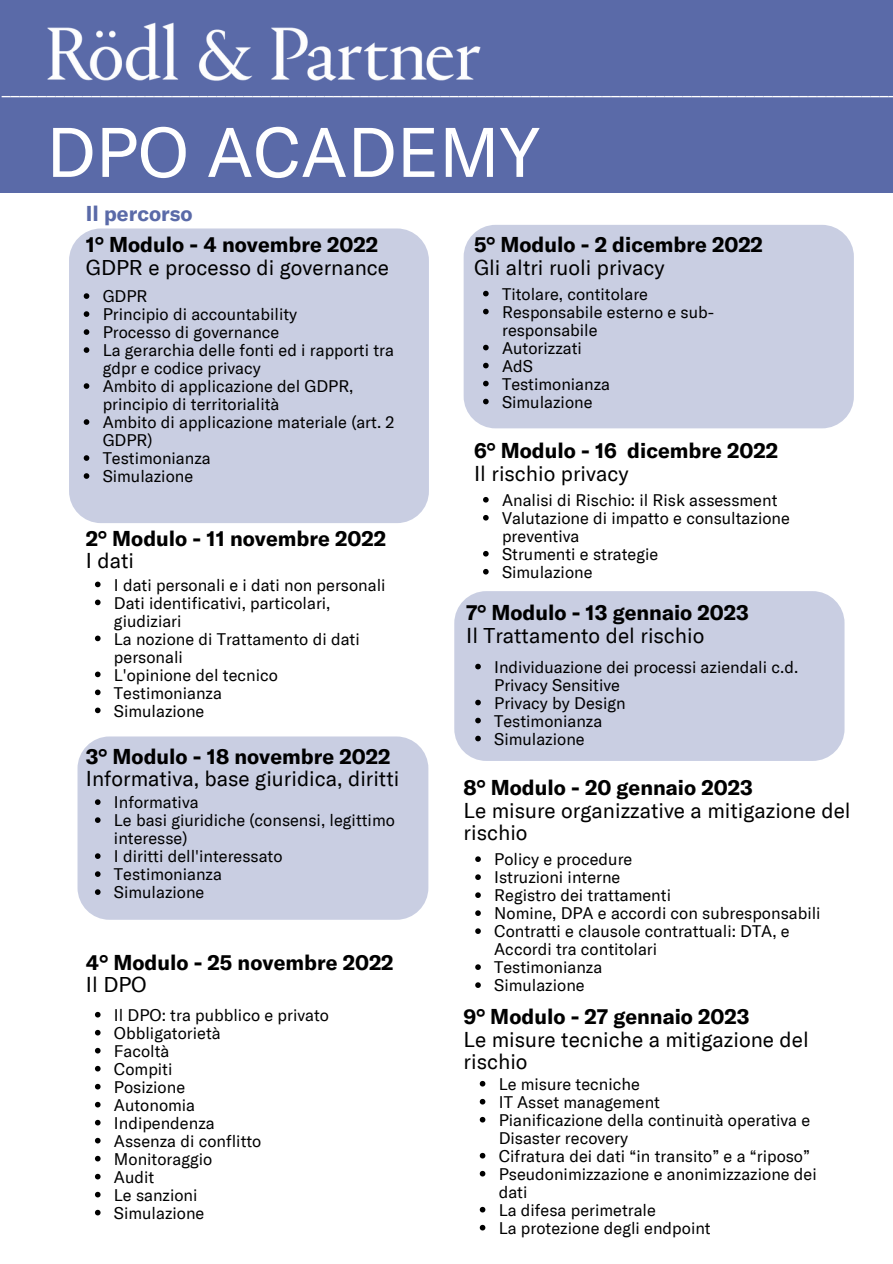
<style>
.page{position:relative;width:893px;height:1264px;background:#fff}
.page>*{position:absolute;margin:0;border:0;box-sizing:border-box;transform-origin:0 0}
.t1{font:69px "GT America";color:#fff}
.t2{font:21px/22.5px "GT America";color:#000}
.t3{font:700 21px "GT America";color:#000}
.t4{font:21px "GT America";color:#fff}
.t5{font:700 21px "GT America";color:#5a6aa8}
.t6{font:16.5px/18px "GT America";color:#000}
</style>
<div class="page">
<div style="left:0;top:0;width:892px;height:1262px;background:#5a6aa8"></div>
<div style="left:0;top:193px;width:892px;height:1069px;background:#fff"></div>
<div style="left:454px;top:591px;width:390px;height:170px;background:#c9cee2;border-radius:32px"></div>
<div style="left:463px;top:225px;width:390px;height:203px;background:#c9cee2;border-radius:32px"></div>
<div style="left:69px;top:228px;width:360px;height:295px;background:#c9cee2;border-radius:32px"></div>
<svg style="left:84px;top:293px;width:5px;height:6px"></svg>
<svg style="left:84px;top:311px;width:5px;height:6px"></svg>
<svg style="left:84px;top:329px;width:5px;height:6px"></svg>
<svg style="left:84px;top:347px;width:5px;height:6px"></svg>
<svg style="left:84px;top:383px;width:5px;height:6px"></svg>
<svg style="left:84px;top:419px;width:5px;height:6px"></svg>
<svg style="left:84px;top:455px;width:5px;height:6px"></svg>
<svg style="left:84px;top:473px;width:5px;height:6px"></svg>
<svg style="left:95px;top:581px;width:6px;height:6px"></svg>
<svg style="left:95px;top:599px;width:6px;height:6px"></svg>
<svg style="left:95px;top:635px;width:6px;height:6px"></svg>
<svg style="left:95px;top:671px;width:6px;height:6px"></svg>
<svg style="left:95px;top:689px;width:6px;height:6px"></svg>
<svg style="left:95px;top:707px;width:6px;height:6px"></svg>
<div style="left:77px;top:736px;width:351px;height:183px;background:#c9cee2;border-radius:32px"></div>
<svg style="left:95px;top:799px;width:6px;height:6px"></svg>
<svg style="left:95px;top:817px;width:6px;height:6px"></svg>
<svg style="left:95px;top:853px;width:6px;height:6px"></svg>
<svg style="left:95px;top:871px;width:6px;height:5px"></svg>
<svg style="left:95px;top:889px;width:6px;height:5px"></svg>
<svg style="left:95px;top:1011px;width:6px;height:6px"></svg>
<svg style="left:95px;top:1029px;width:6px;height:6px"></svg>
<svg style="left:95px;top:1047px;width:6px;height:6px"></svg>
<svg style="left:95px;top:1065px;width:6px;height:6px"></svg>
<svg style="left:95px;top:1083px;width:6px;height:6px"></svg>
<svg style="left:95px;top:1101px;width:6px;height:6px"></svg>
<svg style="left:95px;top:1119px;width:6px;height:6px"></svg>
<svg style="left:95px;top:1137px;width:6px;height:6px"></svg>
<svg style="left:95px;top:1155px;width:6px;height:6px"></svg>
<svg style="left:95px;top:1173px;width:6px;height:6px"></svg>
<svg style="left:95px;top:1191px;width:6px;height:6px"></svg>
<svg style="left:95px;top:1209px;width:6px;height:6px"></svg>
<svg style="left:483px;top:291px;width:5px;height:5px"></svg>
<svg style="left:483px;top:309px;width:5px;height:5px"></svg>
<svg style="left:483px;top:345px;width:5px;height:5px"></svg>
<svg style="left:483px;top:363px;width:5px;height:5px"></svg>
<svg style="left:483px;top:381px;width:5px;height:5px"></svg>
<svg style="left:483px;top:399px;width:5px;height:5px"></svg>
<svg style="left:483px;top:497px;width:5px;height:5px"></svg>
<svg style="left:483px;top:515px;width:5px;height:5px"></svg>
<svg style="left:483px;top:551px;width:5px;height:5px"></svg>
<svg style="left:483px;top:569px;width:5px;height:5px"></svg>
<svg style="left:475px;top:663px;width:6px;height:6px"></svg>
<svg style="left:475px;top:699px;width:6px;height:6px"></svg>
<svg style="left:475px;top:717px;width:6px;height:6px"></svg>
<svg style="left:475px;top:735px;width:6px;height:6px"></svg>
<svg style="left:475px;top:856px;width:6px;height:6px"></svg>
<svg style="left:475px;top:874px;width:6px;height:6px"></svg>
<svg style="left:475px;top:892px;width:6px;height:6px"></svg>
<svg style="left:475px;top:910px;width:6px;height:6px"></svg>
<svg style="left:475px;top:928px;width:6px;height:6px"></svg>
<svg style="left:475px;top:964px;width:6px;height:5px"></svg>
<svg style="left:475px;top:982px;width:6px;height:5px"></svg>
<img style="left:47px;top:22px;width:434px;height:59px">
<svg style="left:479px;top:1080px;width:6px;height:6px"></svg>
<svg style="left:479px;top:1098px;width:6px;height:6px"></svg>
<svg style="left:479px;top:1116px;width:6px;height:6px"></svg>
<svg style="left:479px;top:1152px;width:6px;height:6px"></svg>
<svg style="left:479px;top:1170px;width:6px;height:6px"></svg>
<svg style="left:479px;top:1206px;width:6px;height:6px"></svg>
<svg style="left:479px;top:1224px;width:6px;height:6px"></svg>
<p class="t4" style="left:2px;top:73px;width:888px">___________________________________________________________________________________________________</p>
<h1 class="t1" style="left:46px;top:107px;width:495px">DPO ACADEMY</h1>
<p class="t5" style="left:86px;top:200px;width:108px">Il percorso</p>
<p class="t3" style="left:86px;top:231px;width:293px">1° Modulo - 4 novembre 2022</p>
<p class="t2" style="left:86px;top:255px;width:305px">GDPR e processo di governance</p>
<p class="t6" style="left:103px;top:286px;width:293px">GDPR<br>Principio di accountability<br>Processo di governance<br>La gerarchia delle fonti ed i rapporti tra gdpr e codice privacy<br>Ambito di applicazione del GDPR, principio di territorialità<br>Ambito di applicazione materiale (art. 2<br>GDPR)<br>Testimonianza<br>Simulazione</p>
<p class="t3" style="left:86px;top:524px;width:301px">2° Modulo - 11 novembre 2022</p>
<p class="t2" style="left:86px;top:548px;width:50px">I dati</p>
<p class="t6" style="left:114px;top:575px;width:273px">I dati personali e i dati non personali<br>Dati identificativi, particolari, giudiziari<br>La nozione di Trattamento di dati personali<br>L'opinione del tecnico<br>Testimonianza<br>Simulazione</p>
<p class="t3" style="left:86px;top:742px;width:306px">3° Modulo - 18 novembre 2022</p>
<p class="t2" style="left:86px;top:766px;width:315px">Informativa, base giuridica, diritti</p>
<p class="t6" style="left:114px;top:792px;width:282px">Informativa<br>Le basi giuridiche (consensi, legittimo interesse)<br>I diritti dell'interessato<br>Testimonianza<br>Simulazione</p>
<p class="t3" style="left:86px;top:948px;width:309px">4° Modulo - 25 novembre 2022</p>
<p class="t2" style="left:86px;top:972px;width:62px">Il DPO</p>
<p class="t6" style="left:114px;top:1005px;width:216px">Il DPO: tra pubblico e privato<br>Obbligatorietà<br>Facoltà<br>Compiti<br>Posizione<br>Autonomia<br>Indipendenza<br>Assenza di conflitto<br>Monitoraggio<br>Audit<br>Le sanzioni<br>Simulazione</p>
<p class="t3" style="left:474px;top:231px;width:290px">5° Modulo - 2 dicembre 2022</p>
<p class="t2" style="left:474px;top:255px;width:192px">Gli altri ruoli privacy</p>
<p class="t6" style="left:502px;top:284px;width:213px">Titolare, contitolare<br>Responsabile esterno e sub&shy;responsabile<br>Autorizzati<br>AdS<br>Testimonianza<br>Simulazione</p>
<p class="t3" style="left:474px;top:437px;width:305px">6° Modulo - 16 dicembre 2022</p>
<p class="t2" style="left:474px;top:461px;width:156px">Il rischio privacy</p>
<p class="t6" style="left:502px;top:490px;width:289px">Analisi di Rischio: il Risk assessment<br>Valutazione di impatto e consultazione preventiva<br>Strumenti e strategie<br>Simulazione</p>
<p class="t3" style="left:466px;top:599px;width:284px">7° Modulo - 13 gennaio 2023</p>
<p class="t2" style="left:466px;top:623px;width:240px">Il Trattamento del rischio</p>
<p class="t6" style="left:494px;top:657px;width:305px">Individuazione dei processi aziendali c.d.<br>Privacy Sensitive<br>Privacy by Design<br>Testimonianza<br>Simulazione</p>
<p class="t3" style="left:463px;top:774px;width:290px">8° Modulo - 20 gennaio 2023</p>
<p class="t2" style="left:463px;top:798px;width:388px">Le misure organizzative a mitigazione del rischio</p>
<p class="t6" style="left:494px;top:849px;width:328px">Policy e procedure<br>Istruzioni interne<br>Registro dei trattamenti<br>Nomine, DPA e accordi con subresponsabili<br>Contratti e clausole contrattuali: DTA, e<br>Accordi tra contitolari<br>Testimonianza<br>Simulazione</p>
<p class="t3" style="left:463px;top:1003px;width:287px">9° Modulo - 27 gennaio 2023</p>
<p class="t2" style="left:463px;top:1027px;width:346px">Le misure tecniche a mitigazione del rischio</p>
<p class="t6" style="left:498px;top:1074px;width:319px">Le misure tecniche<br>IT Asset management<br>Pianificazione della continuità operativa e<br>Disaster recovery<br>Cifratura dei dati “in transito” e a “riposo”<br>Pseudonimizzazione e anonimizzazione dei dati<br>La difesa perimetrale<br>La protezione degli endpoint</p>
</div>
